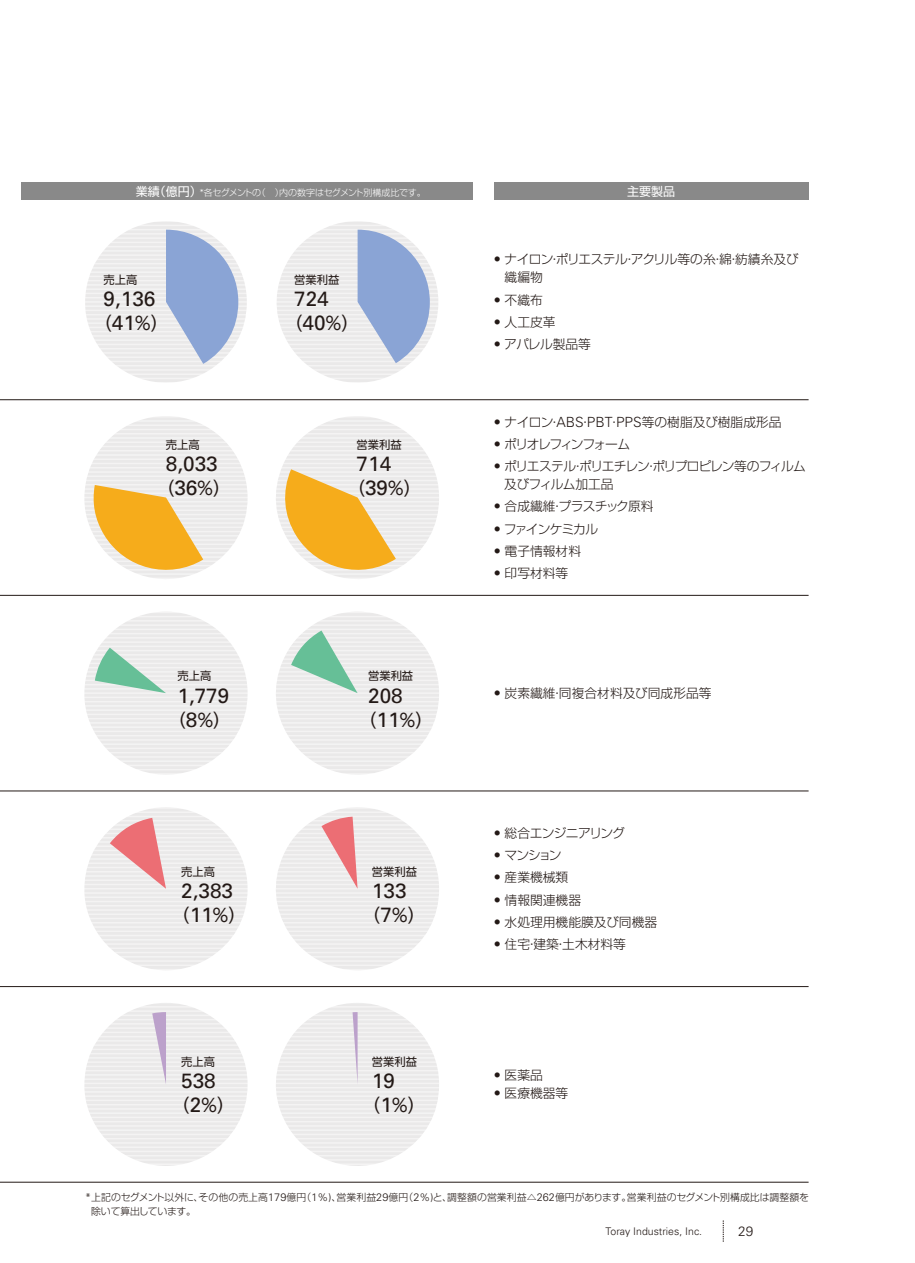
<style>
.page{position:relative;width:915px;height:1263px;background:#fff}
.page>*{position:absolute;margin:0;border:0;box-sizing:border-box;transform-origin:0 0}
.t1{font:20.7px "Univers";color:#231916}
.t2{font:18px "UD Shin Go Pro";color:#231916}
.t3{font:300 13.5px "Univers";color:#231916}
.t4{font:300 12.75px/18px "Shin Go Pro";letter-spacing:-.015em;color:#231916}
.t5{font:300 12.75px/18px "Shin Go Pro";letter-spacing:-.07em;color:#231916}
.t6{font:300 12.75px "Shin Go Pro";letter-spacing:-.045em;color:#231916}
.t7{font:300 12.75px "Shin Go Pro";letter-spacing:-.11em;color:#231916}
.t8{font:300 12.75px "Shin Go Pro";letter-spacing:-.055em;color:#231916}
.t9{font:300 12.75px "Shin Go Pro";letter-spacing:-.065em;color:#231916}
.t10{font:12px "Shin Go Pro";color:#fff}
.t11{font:11.25px "UD Shin Go NT Pro";color:#231916}
.t12{font:300 10.5px "Univers";color:#231916}
.t13{font:300 9.9px/13.6px "Shin Go Pro";letter-spacing:.01em;color:#231916}
.t14{font:300 9px "Shin Go Pro";letter-spacing:-.045em;color:#fff}
.s1{font-weight:400;font-size:12px}
.s2{font-family:"Univers";font-size:20.7px}
.s3{font-family:"Univers";font-size:14.1px}
.s4{font-family:"Univers";font-size:10.8px}
</style>
<div class="page">
<svg style="left:85px;top:221px;width:162px;height:161px"></svg>
<svg style="left:277px;top:221px;width:161px;height:161px"></svg>
<svg style="left:84px;top:416px;width:164px;height:163px"></svg>
<svg style="left:276px;top:416px;width:163px;height:163px"></svg>
<svg style="left:84px;top:612px;width:164px;height:163px"></svg>
<svg style="left:276px;top:612px;width:163px;height:163px"></svg>
<svg style="left:84px;top:807px;width:164px;height:163px"></svg>
<svg style="left:276px;top:807px;width:163px;height:163px"></svg>
<svg style="left:84px;top:1003px;width:164px;height:163px"></svg>
<svg style="left:276px;top:1003px;width:163px;height:163px"></svg>
<svg style="left:722px;top:1220px;width:1px;height:22px"></svg>
<hr style="left:0;top:399px;width:808px;height:1px;background:#231916">
<hr style="left:0;top:595px;width:808px;height:1px;background:#231916">
<hr style="left:0;top:791px;width:808px;height:1px;background:#231916">
<hr style="left:0;top:986px;width:808px;height:1px;background:#231916">
<hr style="left:0;top:1182px;width:808px;height:1px;background:#231916">
<div style="left:493px;top:183px;width:315px;height:17px;background:#898989"></div>
<div style="left:21px;top:183px;width:451px;height:17px;background:#898989"></div>
<p class="t14" style="left:136px;top:185px;width:291px"><span class="s1">業績（億円）</span>*各セグメントの（　）内の数字はセグメント別構成比です。</p>
<p class="t10" style="left:627px;top:181px;width:49px">主要製品</p>
<p class="t11" style="left:103px;top:270px;width:35px">売上高</p>
<h1 class="t1" style="left:103px;top:287px;width:53px">9,136</h1>
<h2 class="t2" style="left:94px;top:309px;width:76px">（<span class="s2">41</span>％）</h2>
<p class="t11" style="left:166px;top:435px;width:35px">売上高</p>
<h1 class="t1" style="left:166px;top:452px;width:53px">8,033</h1>
<h2 class="t2" style="left:156px;top:474px;width:76px">（<span class="s2">36</span>％）</h2>
<p class="t11" style="left:294px;top:270px;width:46px">営業利益</p>
<h1 class="t1" style="left:294px;top:287px;width:36px">724</h1>
<h2 class="t2" style="left:284px;top:309px;width:76px">（<span class="s2">40</span>％）</h2>
<p class="t11" style="left:356px;top:435px;width:46px">営業利益</p>
<h1 class="t1" style="left:356px;top:452px;width:36px">714</h1>
<h2 class="t2" style="left:347px;top:474px;width:76px">（<span class="s2">39</span>％）</h2>
<p class="t11" style="left:177px;top:667px;width:35px">売上高</p>
<h1 class="t1" style="left:177px;top:683px;width:53px">1,779</h1>
<h2 class="t2" style="left:168px;top:705px;width:65px">（<span class="s2">8</span>％）</h2>
<p class="t11" style="left:181px;top:863px;width:35px">売上高</p>
<h1 class="t1" style="left:181px;top:879px;width:53px">2,383</h1>
<h2 class="t2" style="left:171px;top:901px;width:76px">（<span class="s2">11</span>％）</h2>
<p class="t11" style="left:181px;top:1052px;width:35px">売上高</p>
<h1 class="t1" style="left:181px;top:1069px;width:36px">538</h1>
<h2 class="t2" style="left:171px;top:1091px;width:65px">（<span class="s2">2</span>％）</h2>
<p class="t11" style="left:368px;top:667px;width:46px">営業利益</p>
<h1 class="t1" style="left:368px;top:683px;width:36px">208</h1>
<h2 class="t2" style="left:358px;top:705px;width:76px">（<span class="s2">11</span>％）</h2>
<p class="t11" style="left:372px;top:863px;width:46px">営業利益</p>
<h1 class="t1" style="left:372px;top:879px;width:36px">133</h1>
<h2 class="t2" style="left:362px;top:901px;width:65px">（<span class="s2">7</span>％）</h2>
<p class="t11" style="left:372px;top:1052px;width:46px">営業利益</p>
<h1 class="t1" style="left:372px;top:1069px;width:25px">19</h1>
<h2 class="t2" style="left:362px;top:1091px;width:65px">（<span class="s2">1</span>％）</h2>
<p class="t4" style="left:504px;top:249px;width:295px;text-indent:-11px"><span class="s3">•</span> ナイロン・ポリエステル・アクリル等の糸・綿・紡績糸及び織編物</p>
<p class="t4" style="left:493px;top:289px;width:51px"><span class="s3">•</span> 不織布</p>
<p class="t4" style="left:493px;top:311px;width:63px"><span class="s3">•</span> 人工皮革</p>
<p class="t4" style="left:493px;top:334px;width:99px"><span class="s3">•</span> アパレル製品等</p>
<p class="t4" style="left:493px;top:411px;width:289px"><span class="s3">•</span> ナイロン・<span class="s3">ABS</span>・<span class="s3">PBT</span>・<span class="s3">PPS</span>等の樹脂及び樹脂成形品</p>
<p class="t7" style="left:493px;top:434px;width:138px"><span class="s3">•</span> ポリオレフィンフォーム</p>
<p class="t5" style="left:504px;top:456px;width:303px;text-indent:-11px"><span class="s3">•</span> ポリエステル・ポリエチレン・ポリプロピレン等のフィルム及びフィルム加工品</p>
<p class="t6" style="left:493px;top:496px;width:161px"><span class="s3">•</span> 合成繊維・プラスチック原料</p>
<p class="t9" style="left:493px;top:518px;width:106px"><span class="s3">•</span> ファインケミカル</p>
<p class="t4" style="left:493px;top:540px;width:89px"><span class="s3">•</span> 電子情報材料</p>
<p class="t4" style="left:493px;top:563px;width:76px"><span class="s3">•</span> 印写材料等</p>
<p class="t4" style="left:493px;top:683px;width:219px"><span class="s3">•</span> 炭素繊維・同複合材料及び同成形品等</p>
<p class="t8" style="left:493px;top:823px;width:133px"><span class="s3">•</span> 総合エンジニアリング</p>
<p class="t4" style="left:493px;top:845px;width:69px"><span class="s3">•</span> マンション</p>
<p class="t4" style="left:493px;top:867px;width:76px"><span class="s3">•</span> 産業機械類</p>
<p class="t4" style="left:493px;top:889px;width:89px"><span class="s3">•</span> 情報関連機器</p>
<p class="t4" style="left:493px;top:911px;width:165px"><span class="s3">•</span> 水処理用機能膜及び同機器</p>
<p class="t4" style="left:493px;top:934px;width:134px"><span class="s3">•</span> 住宅・建築・土木材料等</p>
<p class="t4" style="left:493px;top:1065px;width:51px"><span class="s3">•</span> 医薬品</p>
<p class="t4" style="left:493px;top:1083px;width:76px"><span class="s3">•</span> 医療機器等</p>
<p class="t13" style="left:91px;top:1189px;width:719px;text-indent:-6px"><span class="s4">*</span> 上記のセグメント以外に、その他の売上高<span class="s4">179</span>億円（<span class="s4">1%)</span>、営業利益<span class="s4">29</span>億円（<span class="s4">2%)</span>と、調整額の営業利益△<span class="s4">262</span>億円があります。営業利益のセグメント別構成比は調整額を除いて算出しています。</p>
<p class="t12" style="left:605px;top:1225px;width:98px">Toray Industries, Inc.</p>
<p class="t3" style="left:738px;top:1223px;width:17px">29</p>
</div>
